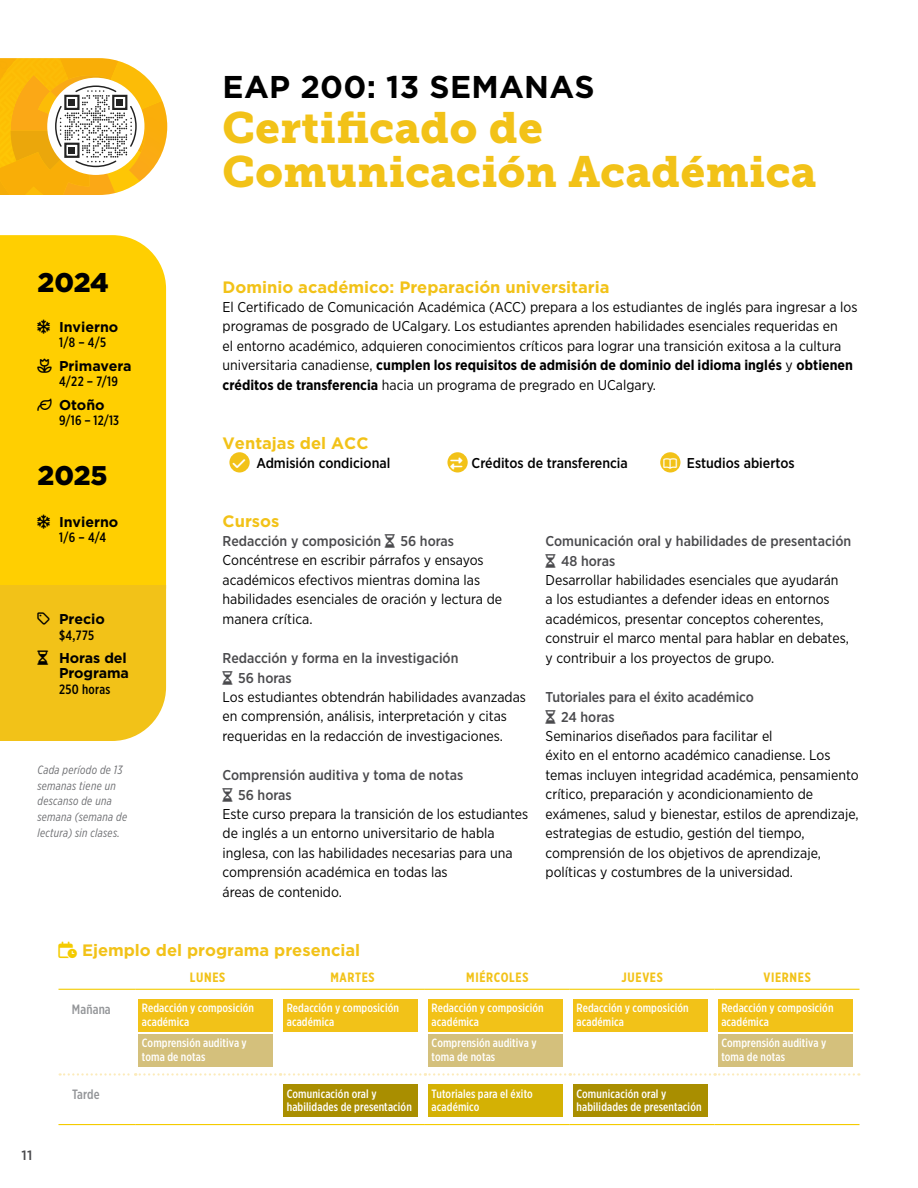
<style>
.page{position:relative;width:918px;height:1188px;background:#fff}
.page>*{position:absolute;margin:0;border:0;box-sizing:border-box;transform-origin:0 0}
.t1{font:43.5px/45px "Museo Slab 900";letter-spacing:.01em;color:#f2c218}
.t2{font:700 31.5px "Gotham";letter-spacing:.01em;color:#000}
.t3{font:900 27px "Gotham";letter-spacing:-.005em;color:#000}
.t4{font:700 16.5px "Gotham";color:#f2c218}
.t5{font:14.25px/19.5px "Gotham Narrow";color:#000}
.t6{font:500 14.25px/19.5px "Gotham Narrow";color:#4a4a4d}
.t7{font:500 14.25px "Gotham Narrow";color:#000}
.t8{font:700 14.25px/15px "Gotham";color:#000}
.t9{font:500 13.5px "Gotham X Narrow";letter-spacing:.025em;color:#000}
.t10{font:700 13.5px "Gotham X Narrow";letter-spacing:.05em;color:#f2c218}
.t11{font:500 13.5px "Gotham X Narrow";letter-spacing:.01em;color:#939598}
.t12{font:500 13.5px "Gotham";color:#4a4a4d}
.t13{font:500 12px/13.5px "Gotham X Narrow";letter-spacing:.01em;color:#fff}
.t14{font:italic 12px/15.8px "Gotham X Narrow";letter-spacing:.025em;color:#6d6e71}
.s1{font-weight:700}
</style>
<div class="page">
<div style="left:0;top:235px;width:166px;height:350px;background:#ffcf01"></div>
<hr style="left:58px;top:989px;width:77px;height:1px;background:#f4cb00">
<hr style="left:135px;top:989px;width:145px;height:1px;background:#f4cb00">
<hr style="left:280px;top:989px;width:145px;height:1px;background:#f4cb00">
<hr style="left:425px;top:989px;width:145px;height:1px;background:#f4cb00">
<hr style="left:570px;top:989px;width:145px;height:1px;background:#f4cb00">
<hr style="left:715px;top:989px;width:145px;height:1px;background:#f4cb00">
<hr style="left:58px;top:1124px;width:77px;height:1px;background:#f4cb00">
<hr style="left:135px;top:1124px;width:145px;height:1px;background:#f4cb00">
<hr style="left:280px;top:1124px;width:145px;height:1px;background:#f4cb00">
<hr style="left:425px;top:1124px;width:145px;height:1px;background:#f4cb00">
<hr style="left:570px;top:1124px;width:145px;height:1px;background:#f4cb00">
<hr style="left:715px;top:1124px;width:145px;height:1px;background:#f4cb00">
<svg style="left:60px;top:1073px;width:799px;height:3px"></svg>
<div style="left:138px;top:999px;width:135px;height:33px;background:#f2c218"></div>
<div style="left:138px;top:1034px;width:135px;height:33px;background:#d4c07c"></div>
<div style="left:283px;top:999px;width:135px;height:33px;background:#f2c218"></div>
<div style="left:428px;top:999px;width:135px;height:33px;background:#f2c218"></div>
<div style="left:428px;top:1034px;width:135px;height:33px;background:#d4c07c"></div>
<div style="left:573px;top:999px;width:135px;height:33px;background:#f2c218"></div>
<div style="left:718px;top:999px;width:135px;height:33px;background:#f2c218"></div>
<div style="left:718px;top:1034px;width:135px;height:33px;background:#d4c07c"></div>
<div style="left:283px;top:1084px;width:135px;height:33px;background:#a98e00"></div>
<div style="left:428px;top:1084px;width:135px;height:33px;background:#d4b104"></div>
<div style="left:573px;top:1084px;width:135px;height:33px;background:#a98e00"></div>
<div style="left:229px;top:452px;width:21px;height:20px;background:#f2c218;border-radius:50%"></div>
<div style="left:447px;top:452px;width:21px;height:20px;background:#f2c218;border-radius:50%"></div>
<div style="left:660px;top:452px;width:20px;height:20px;background:#f2c218;border-radius:50%"></div>
<svg style="left:0;top:58px;width:167px;height:137px"></svg>
<div style="left:64px;top:95px;width:16px;height:15px;border:2px solid #222"></div>
<div style="left:69px;top:99px;width:6px;height:7px;background:#222"></div>
<div style="left:112px;top:95px;width:15px;height:15px;border:2px solid #222"></div>
<div style="left:117px;top:99px;width:6px;height:7px;background:#222"></div>
<div style="left:64px;top:143px;width:16px;height:15px;border:2px solid #222"></div>
<div style="left:69px;top:147px;width:6px;height:7px;background:#222"></div>
<svg style="left:37px;top:319px;width:13px;height:14px"></svg>
<svg style="left:38px;top:358px;width:14px;height:14px"></svg>
<svg style="left:37px;top:514px;width:13px;height:14px"></svg>
<div style="left:0;top:585px;width:166px;height:156px;background:#f2c218"></div>
<h3 class="t3" style="left:38px;top:263px;width:73px">2024</h3>
<p class="t8" style="left:59px;top:319px;width:61px">Invierno</p>
<p class="t9" style="left:59px;top:334px;width:49px">1/8 – 4/5</p>
<p class="t8" style="left:59px;top:358px;width:74px">Primavera</p>
<p class="t9" style="left:59px;top:373px;width:60px">4/22 – 7/19</p>
<p class="t8" style="left:38px;top:397px;width:69px">● Otoño</p>
<p class="t9" style="left:59px;top:412px;width:62px">9/16 – 12/13</p>
<h3 class="t3" style="left:38px;top:456px;width:72px">2025</h3>
<p class="t8" style="left:59px;top:514px;width:61px">Invierno</p>
<p class="t9" style="left:59px;top:529px;width:48px">1/6 – 4/4</p>
<p class="t8" style="left:59px;top:611px;width:47px">Precio</p>
<p class="t9" style="left:59px;top:627px;width:37px">$4,775</p>
<p class="t8" style="left:59px;top:650px;width:71px">Horas del<br>Programa</p>
<p class="t9" style="left:59px;top:681px;width:53px">250 horas</p>
<p class="t14" style="left:38px;top:762px;width:91px">Cada período de 13 semanas tiene un descanso de una semana (semana de lectura) sin clases.</p>
<h2 class="t2" style="left:223px;top:65px;width:373px">EAP 200: 13 SEMANAS</h2>
<h1 class="t1" style="left:223px;top:105px;width:595px">Certificado de<br>Comunicación Académica</h1>
<p class="t4" style="left:223px;top:276px;width:388px">Dominio académico: Preparación universitaria</p>
<p class="t5" style="left:223px;top:297px;width:636px">El Certificado de Comunicación Académica (ACC) prepara a los estudiantes de inglés para ingresar a los programas de posgrado de UCalgary. Los estudiantes aprenden habilidades esenciales requeridas en<br>el entorno académico, adquieren conocimientos críticos para lograr una transición exitosa a la cultura universitaria canadiense, <span class="s1">cumplen los requisitos de admisión de dominio del idioma inglés</span> y <span class="s1">obtienen créditos de transferencia</span> hacia un programa de pregrado en UCalgary.</p>
<p class="t4" style="left:223px;top:432px;width:147px">Ventajas del ACC</p>
<p class="t7" style="left:256px;top:454px;width:135px">Admisión condicional</p>
<p class="t7" style="left:472px;top:454px;width:158px">Créditos de transferencia</p>
<p class="t7" style="left:687px;top:454px;width:109px">Estudios abiertos</p>
<p class="t4" style="left:223px;top:510px;width:58px">Cursos</p>
<p class="t6" style="left:223px;top:531px;width:160px">Redacción y composición</p>
<p class="t6" style="left:400px;top:531px;width:55px">56 horas</p>
<p class="t5" style="left:223px;top:550px;width:281px">Concéntrese en escribir párrafos y ensayos académicos efectivos mientras domina las habilidades esenciales de oración y lectura de manera crítica.</p>
<p class="t6" style="left:238px;top:648px;width:222px;text-indent:-15px">Redacción y forma en la investigación<br>56 horas</p>
<p class="t5" style="left:223px;top:687px;width:305px">Los estudiantes obtendrán habilidades avanzadas en comprensión, análisis, interpretación y citas requeridas en la redacción de investigaciones.</p>
<p class="t6" style="left:238px;top:765px;width:227px;text-indent:-15px">Comprensión auditiva y toma de notas<br>56 horas</p>
<p class="t5" style="left:223px;top:804px;width:307px">Este curso prepara la transición de los estudiantes de inglés a un entorno universitario de habla inglesa, con las habilidades necesarias para una comprensión académica en todas las<br>áreas de contenido.</p>
<p class="t6" style="left:561px;top:531px;width:292px;text-indent:-15px">Comunicación oral y habilidades de presentación<br>48 horas</p>
<p class="t5" style="left:546px;top:570px;width:305px">Desarrollar habilidades esenciales que ayudarán a los estudiantes a defender ideas en entornos académicos, presentar conceptos coherentes, construir el marco mental para hablar en debates, y contribuir a los proyectos de grupo.</p>
<p class="t6" style="left:561px;top:687px;width:194px;text-indent:-15px">Tutoriales para el éxito académico<br>24 horas</p>
<p class="t5" style="left:546px;top:726px;width:315px">Seminarios diseñados para facilitar el<br>éxito en el entorno académico canadiense. Los temas incluyen integridad académica, pensamiento crítico, preparación y acondicionamiento de exámenes, salud y bienestar, estilos de aprendizaje, estrategias de estudio, gestión del tiempo, comprensión de los objetivos de aprendizaje, políticas y costumbres de la universidad.</p>
<p class="t4" style="left:82px;top:939px;width:280px">Ejemplo del programa presencial</p>
<p class="t10" style="left:190px;top:969px;width:37px">LUNES</p>
<p class="t10" style="left:330px;top:969px;width:46px">MARTES</p>
<p class="t10" style="left:466px;top:969px;width:64px">MIÉRCOLES</p>
<p class="t10" style="left:622px;top:969px;width:43px">JUEVES</p>
<p class="t10" style="left:763px;top:969px;width:49px">VIERNES</p>
<p class="t11" style="left:72px;top:1001px;width:40px">Mañana</p>
<p class="t13" style="left:142px;top:1001px;width:114px">Redacción y composición académica</p>
<p class="t13" style="left:142px;top:1036px;width:106px">Comprensión auditiva y toma de notas</p>
<p class="t13" style="left:287px;top:1001px;width:114px">Redacción y composición académica</p>
<p class="t13" style="left:432px;top:1001px;width:114px">Redacción y composición académica</p>
<p class="t13" style="left:432px;top:1036px;width:106px">Comprensión auditiva y toma de notas</p>
<p class="t13" style="left:577px;top:1001px;width:114px">Redacción y composición académica</p>
<p class="t13" style="left:721px;top:1001px;width:114px">Redacción y composición académica</p>
<p class="t13" style="left:721px;top:1036px;width:106px">Comprensión auditiva y toma de notas</p>
<p class="t12" style="left:22px;top:1147px;width:12px">11</p>
<p class="t11" style="left:72px;top:1086px;width:29px">Tarde</p>
<p class="t13" style="left:287px;top:1086px;width:127px">Comunicación oral y habilidades de presentación</p>
<p class="t13" style="left:432px;top:1086px;width:103px">Tutoriales para el éxito académico</p>
<p class="t13" style="left:577px;top:1086px;width:127px">Comunicación oral y habilidades de presentación</p>
</div>
